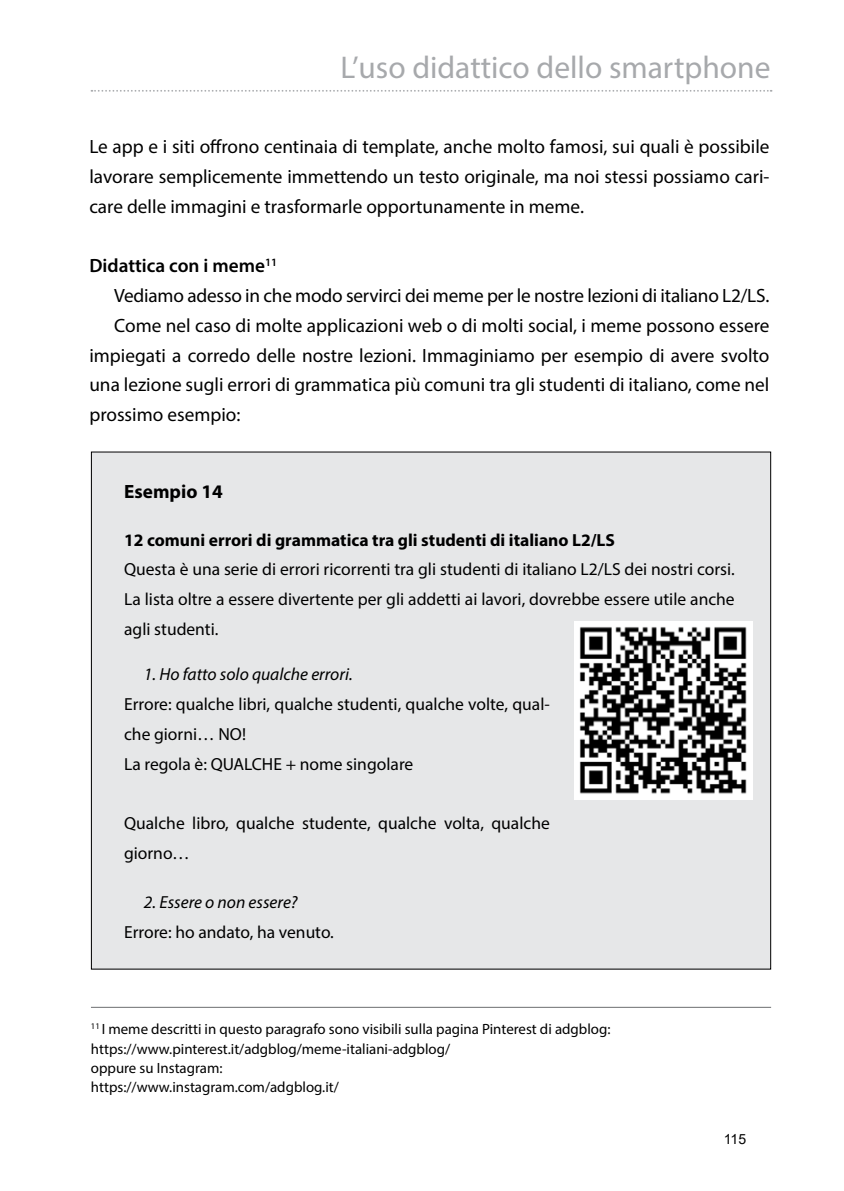
<style>
.page{position:relative;width:844px;height:1191px;background:#fff}
.page>*{position:absolute;margin:0;border:0;box-sizing:border-box;transform-origin:0 0}
.t1{font:31.5px "Myriad Pro";color:#a7a9ac}
.t2{font:19.25px/29.8px "Myriad Pro";color:#000;text-align:justify}
.t3{font:600 19.25px "Myriad Pro";color:#000}
.t4{font:700 19.25px "Myriad Pro";color:#000}
.t5{font:17.5px/29.8px "Myriad Pro";color:#000}
.t6{font:14.88px/19.2px "Myriad Pro";color:#000}
.t7{font:14px "Arial";color:#000}
.s1{font-weight:700}
.s2{font-style:italic}
</style>
<div class="page">
<div style="left:91px;top:452px;width:679px;height:517px;background:#e6e7e8"></div>
<hr style="left:91px;top:1007px;width:679px;height:1px;background:#6d6e71">
<img style="left:574px;top:621px;width:178px;height:179px">
<svg style="left:91px;top:90px;width:680px;height:2px"></svg>
<p class="t1" style="left:340px;top:48px;width:431px">L’uso didattico dello smartphone</p>
<p class="t2" style="left:89px;top:132px;width:681px">Le app e i siti offrono centinaia di template, anche molto famosi, sui quali è possibile lavorare semplicemente immettendo un testo originale, ma noi stessi possiamo cari&shy;care delle immagini e trasformarle opportunamente in meme.</p>
<p class="t3" style="left:89px;top:254px;width:189px">Didattica con i meme<sup>11</sup></p>
<p class="t2" style="left:114px;top:280px;width:656px">Vediamo adesso in che modo servirci dei meme per le nostre lezioni di italiano L2/LS.</p>
<p class="t2" style="left:114px;top:310px;width:656px">Come nel caso di molte applicazioni web o di molti social, i meme possono essere</p>
<p class="t2" style="left:89px;top:340px;width:681px">impiegati a corredo delle nostre lezioni. Immaginiamo per esempio di avere svolto</p>
<p class="t2" style="left:89px;top:370px;width:681px">una lezione sugli errori di grammatica più comuni tra gli studenti di italiano, come nel</p>
<p class="t2" style="left:89px;top:399px;width:153px">prossimo esempio:</p>
<p class="t4" style="left:124px;top:479px;width:100px">Esempio 14</p>
<p class="t5" style="left:124px;top:524px;width:612px"><span class="s1">12 comuni errori di grammatica tra gli studenti di italiano L2/LS<br></span>Questa è una serie di errori ricorrenti tra gli studenti di italiano L2/LS dei nostri corsi.<br>La lista oltre a essere divertente per gli addetti ai lavori, dovrebbe essere utile anche agli studenti.</p>
<p class="t5" style="left:124px;top:659px;width:427px;text-indent:20px"><span class="s2">1. Ho fatto solo qualche errori.<br></span>Errore: qualche libri, qualche studenti, qualche volte, qual&shy;che giorni… NO!<br>La regola è: QUALCHE + nome singolare</p>
<p class="t5" style="left:124px;top:808px;width:427px">Qualche libro, qualche studente, qualche volta, qualche giorno…</p>
<p class="t5" style="left:124px;top:887px;width:211px;text-indent:20px"><span class="s2">2. Essere o non essere?<br></span>Errore: ho andato, ha venuto.</p>
<p class="t6" style="left:91px;top:1019px;width:521px"><sup>11</sup> I meme descritti in questo paragrafo sono visibili sulla pagina Pinterest di adgblog: https://www.pinterest.it/adgblog/meme-italiani-adgblog/<br>oppure su Instagram:<br>https://www.instagram.com/adgblog.it/</p>
<p class="t7" style="left:723px;top:1129px;width:24px">115</p>
</div>
